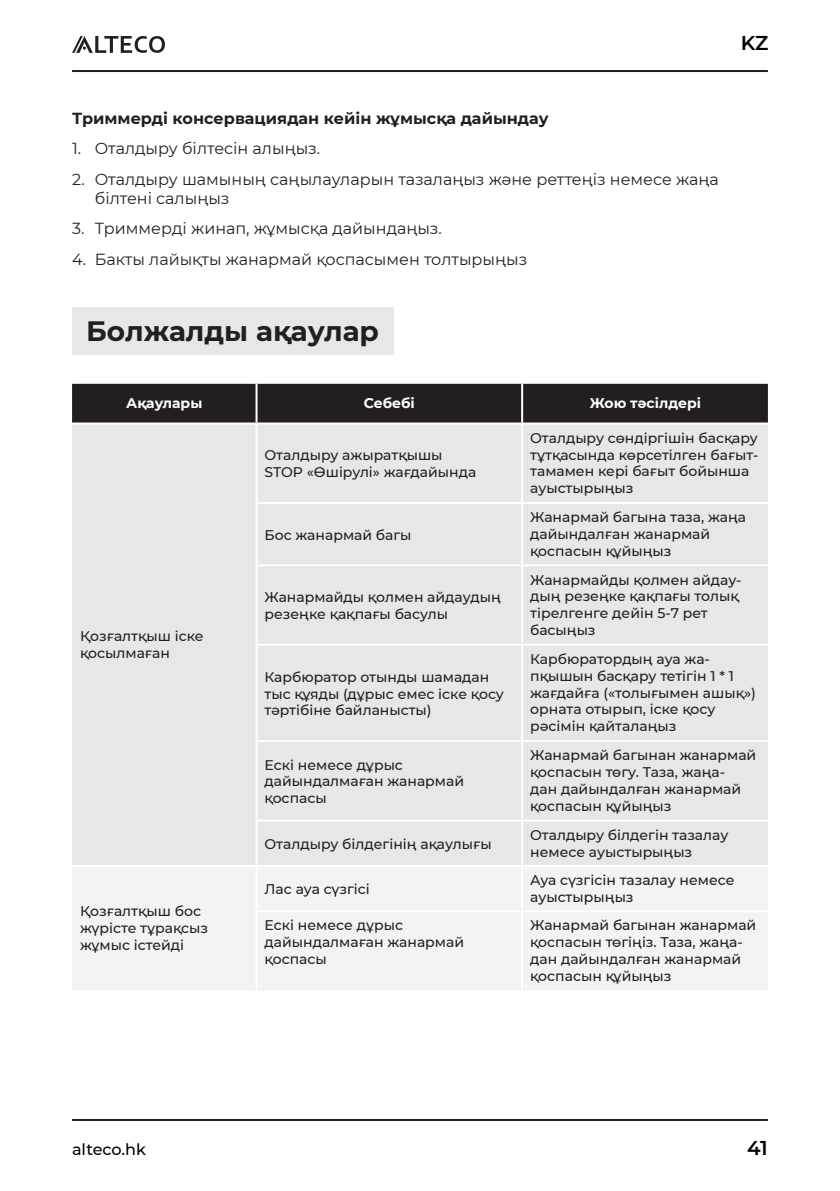
<style>
.page{position:relative;width:840px;height:1191px;background:#fff}
.page>*{position:absolute;margin:0;border:0;box-sizing:border-box;transform-origin:0 0}
.t1{font:700 28px "Montserrat";color:#231f20}
.t2{font:600 20px "Montserrat";color:#000}
.t3{font:16px/19.2px "Montserrat";color:#231f20}
.t4{font:700 16px "Montserrat";color:#231f20}
.t5{font:500 16px "Montserrat";color:#000}
.t6{font:500 14px/16.8px "Montserrat";color:#231f20}
.t7{font:700 14px "Montserrat";color:#fff}
</style>
<div class="page">
<hr style="left:72px;top:70px;width:695px;height:2px;background:#231f20">
<hr style="left:72px;top:1119px;width:695px;height:2px;background:#231f20">
<svg style="left:72px;top:36px;width:93px;height:17px"></svg>
<div style="left:72px;top:384px;width:695px;height:38px;background:#231f20"></div>
<div style="left:72px;top:424px;width:695px;height:441px;background:#e6e7e9"></div>
<div style="left:72px;top:867px;width:695px;height:123px;background:#f2f3f4"></div>
<hr style="left:255px;top:384px;width:2px;height:38px;background:#fff">
<hr style="left:521px;top:384px;width:2px;height:38px;background:#fff">
<hr style="left:255px;top:424px;width:2px;height:78px;background:#fff">
<hr style="left:521px;top:424px;width:2px;height:78px;background:#fff">
<hr style="left:255px;top:502px;width:267px;height:2px;background:#fff">
<hr style="left:255px;top:504px;width:2px;height:60px;background:#fff">
<hr style="left:522px;top:502px;width:245px;height:2px;background:#fff">
<hr style="left:521px;top:504px;width:2px;height:60px;background:#fff">
<hr style="left:255px;top:564px;width:267px;height:2px;background:#fff">
<hr style="left:255px;top:566px;width:2px;height:77px;background:#fff">
<hr style="left:522px;top:564px;width:245px;height:2px;background:#fff">
<hr style="left:521px;top:566px;width:2px;height:77px;background:#fff">
<hr style="left:255px;top:643px;width:267px;height:2px;background:#fff">
<hr style="left:255px;top:645px;width:2px;height:95px;background:#fff">
<hr style="left:522px;top:643px;width:245px;height:2px;background:#fff">
<hr style="left:521px;top:645px;width:2px;height:95px;background:#fff">
<hr style="left:255px;top:740px;width:267px;height:2px;background:#fff">
<hr style="left:255px;top:742px;width:2px;height:77px;background:#fff">
<hr style="left:522px;top:740px;width:245px;height:2px;background:#fff">
<hr style="left:521px;top:742px;width:2px;height:77px;background:#fff">
<hr style="left:255px;top:819px;width:267px;height:2px;background:#fff">
<hr style="left:255px;top:821px;width:2px;height:44px;background:#fff">
<hr style="left:522px;top:819px;width:245px;height:2px;background:#fff">
<hr style="left:521px;top:821px;width:2px;height:44px;background:#fff">
<hr style="left:255px;top:867px;width:2px;height:43px;background:#fff">
<hr style="left:521px;top:867px;width:2px;height:43px;background:#fff">
<hr style="left:255px;top:910px;width:267px;height:2px;background:#fff">
<hr style="left:255px;top:912px;width:2px;height:78px;background:#fff">
<hr style="left:522px;top:910px;width:245px;height:2px;background:#fff">
<hr style="left:521px;top:912px;width:2px;height:78px;background:#fff">
<div style="left:72px;top:307px;width:321px;height:48px;background:#e6e7e9"></div>
<p class="t4" style="left:72px;top:106px;width:478px">Триммерді консервациядан кейін жұмысқа дайындау</p>
<p class="t3" style="left:72px;top:138px;width:249px">1. Оталдыру білтесін алыңыз.</p>
<p class="t3" style="left:95px;top:169px;width:625px;text-indent:-23px">2. Оталдыру шамының саңылауларын тазалаңыз және реттеңіз немесе жаңа білтені салыңыз</p>
<p class="t3" style="left:72px;top:218px;width:371px">3. Триммерді жинап, жұмысқа дайындаңыз.</p>
<p class="t3" style="left:72px;top:249px;width:456px">4. Бакты лайықты жанармай қоспасымен толтырыңыз</p>
<h1 class="t1" style="left:86px;top:311px;width:294px">Болжалды ақаулар</h1>
<p class="t7" style="left:126px;top:392px;width:78px">Ақаулары</p>
<p class="t7" style="left:363px;top:392px;width:53px">Себебі</p>
<p class="t7" style="left:589px;top:392px;width:113px">Жою тәсілдері</p>
<h2 class="t2" style="left:740px;top:29px;width:29px">KZ</h2>
<p class="t6" style="left:80px;top:627px;width:125px">Қозғалтқыш іске қосылмаған</p>
<p class="t6" style="left:80px;top:902px;width:129px">Қозғалтқыш бос жүрісте тұрақсыз жұмыс істейді</p>
<p class="t6" style="left:264px;top:446px;width:213px">Оталдыру ажыратқышы<br>STOP «Өшірулі» жағдайында</p>
<p class="t6" style="left:264px;top:526px;width:148px">Бос жанармай багы</p>
<p class="t6" style="left:264px;top:588px;width:238px">Жанармайды қолмен айдаудың резеңке қақпағы басулы</p>
<p class="t6" style="left:264px;top:668px;width:241px">Карбюратор отынды шамадан тыс құяды (дұрыс емес іске қосу тәртібіне байланысты)</p>
<p class="t6" style="left:530px;top:429px;width:230px">Оталдыру сөндіргішін басқару тұтқасында көрсетілген бағыт&shy;тамамен кері бағыт бойынша ауыстырыңыз</p>
<p class="t6" style="left:530px;top:508px;width:217px">Жанармай багына таза, жаңа дайындалған жанармай қоспасын құйыңыз</p>
<p class="t6" style="left:530px;top:570px;width:213px">Жанармайды қолмен айдау&shy;дың резеңке қақпағы толық тірелгенге дейін 5-7 рет басыңыз</p>
<p class="t6" style="left:530px;top:650px;width:227px">Карбюратордың ауа жа&shy;пқышын басқару тетігін 1 * 1 жағдайға («толығымен ашық») орната отырып, іске қосу рәсімін қайталаңыз</p>
<p class="t6" style="left:264px;top:755px;width:201px">Ескі немесе дұрыс дайындалмаған жанармай қоспасы</p>
<p class="t6" style="left:530px;top:746px;width:227px">Жанармай багынан жанармай қоспасын төгу. Таза, жаңа-<br>дан дайындалған жанармай қоспасын құйыңыз</p>
<p class="t6" style="left:264px;top:835px;width:228px">Оталдыру білдегінің ақаулығы</p>
<p class="t6" style="left:530px;top:826px;width:200px">Оталдыру білдегін тазалау немесе ауыстырыңыз</p>
<p class="t6" style="left:264px;top:880px;width:107px">Лас ауа сүзгісі</p>
<p class="t6" style="left:530px;top:871px;width:206px">Ауа сүзгісін тазалау немесе ауыстырыңыз</p>
<p class="t6" style="left:264px;top:916px;width:201px">Ескі немесе дұрыс дайындалмаған жанармай қоспасы</p>
<p class="t6" style="left:530px;top:916px;width:227px">Жанармай багынан жанармай қоспасын төгіңіз. Таза, жаңа&shy;дан дайындалған жанармай қоспасын құйыңыз</p>
<p class="t5" style="left:72px;top:1138px;width:75px">alteco.hk</p>
<h2 class="t2" style="left:746px;top:1133px;width:22px">41</h2>
</div>
